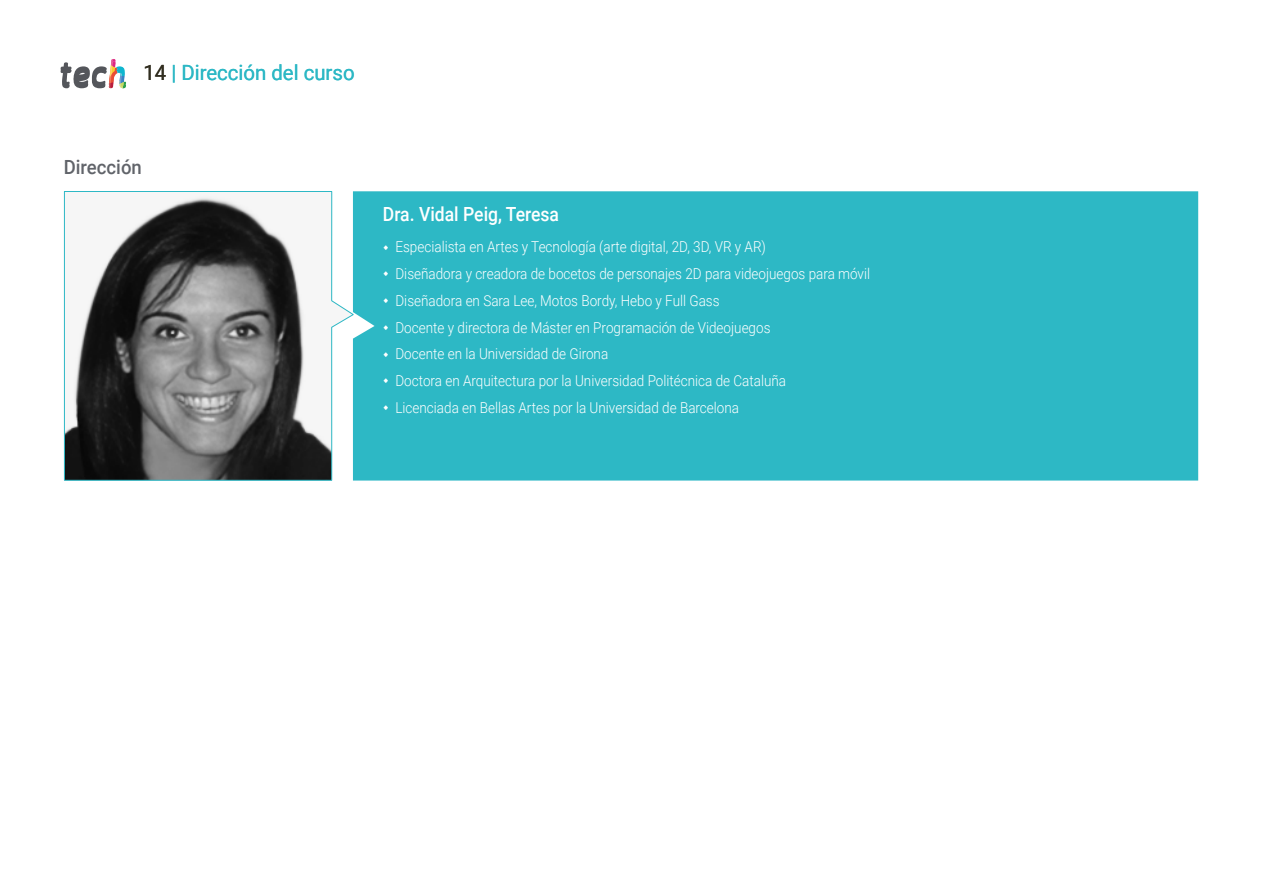
<style>
.page{position:relative;width:1263px;height:893px;background:#fff}
.page>*{position:absolute;margin:0;border:0;box-sizing:border-box;transform-origin:0 0}
.t1{font:21px "Roboto";color:#2db8c5}
.t2{font:500 19.5px "Roboto";color:#fff;scale:.9 1}
.t3{font:500 19.5px "Roboto";color:#61646a;scale:.95 1}
.t4{font:300 15px/26.7px "Roboto";color:#fff;scale:.9 1}
.s1{color:#312e20}
</style>
<div class="page">
<svg style="left:61px;top:59px;width:65px;height:30px"></svg>
<div style="left:354px;top:191px;width:844px;height:290px;background:#2db8c5"></div>
<svg style="left:64px;top:191px;width:290px;height:290px"></svg>
<svg style="left:384px;top:245px;width:4px;height:5px"></svg>
<svg style="left:384px;top:272px;width:4px;height:5px"></svg>
<svg style="left:384px;top:298px;width:4px;height:5px"></svg>
<svg style="left:384px;top:325px;width:4px;height:5px"></svg>
<svg style="left:384px;top:352px;width:4px;height:5px"></svg>
<svg style="left:384px;top:379px;width:4px;height:5px"></svg>
<svg style="left:384px;top:405px;width:4px;height:5px"></svg>
<h1 class="t1" style="left:144px;top:57px;width:213px"><span class="s1">14</span> | Dirección del curso</h1>
<h2 class="t3" style="left:64px;top:154px;width:84px">Dirección</h2>
<h2 class="t2" style="left:383px;top:200px;width:197px">Dra. Vidal Peig, Teresa</h2>
<p class="t4" style="left:395px;top:233px;width:529px">Especialista en Artes y Tecnología (arte digital, 2D, 3D, VR y AR)<br>Diseñadora y creadora de bocetos de personajes 2D para videojuegos para móvil Diseñadora en Sara Lee, Motos Bordy, Hebo y Full Gass<br>Docente y directora de Máster en Programación de Videojuegos<br>Docente en la Universidad de Girona<br>Doctora en Arquitectura por la Universidad Politécnica de Cataluña<br>Licenciada en Bellas Artes por la Universidad de Barcelona</p>
</div>
